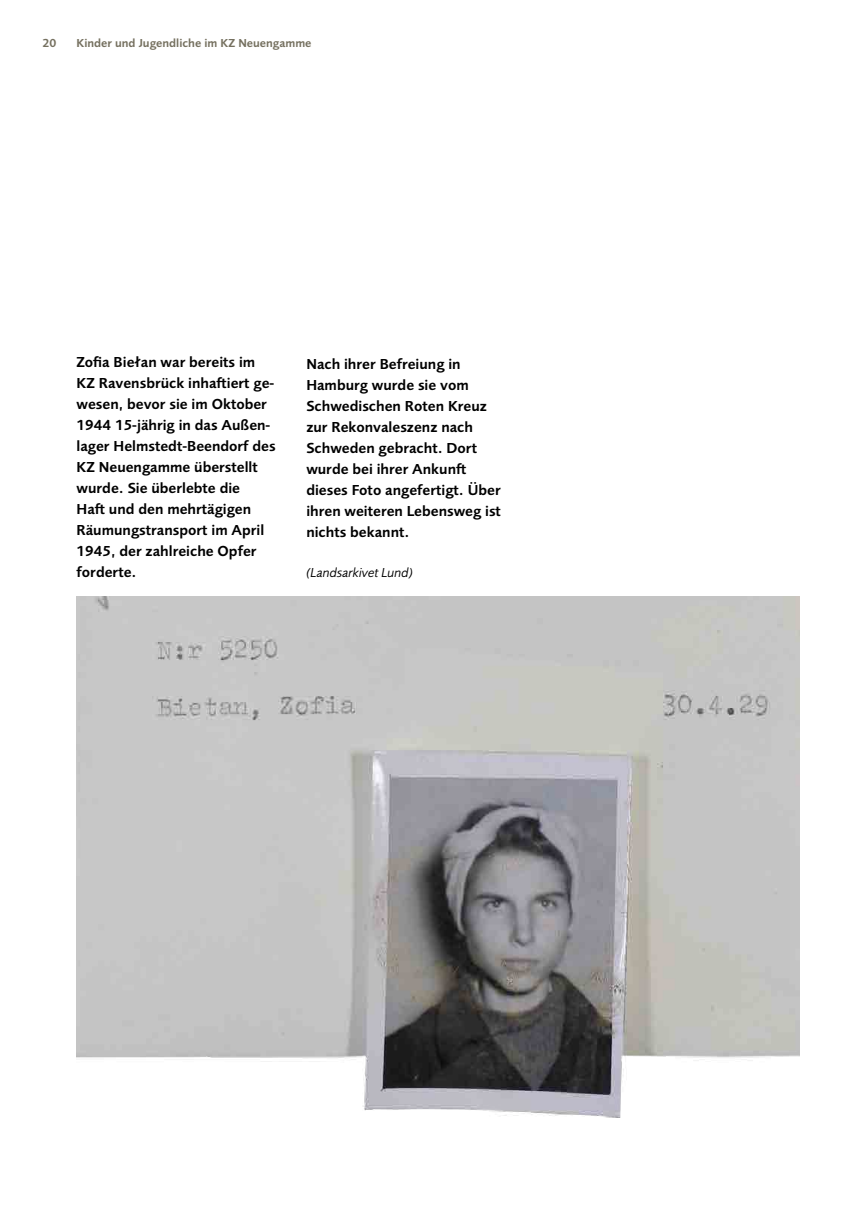
<style>
.page{position:relative;width:851px;height:1212px;background:#fff}
.page>*{position:absolute;margin:0;border:0;box-sizing:border-box;transform-origin:0 0}
.t1{font:600 15px/21px "Foundry Sans";color:#000}
.t2{font:italic 13.5px "Foundry Sans";color:#000}
.t3{font:600 12px "Foundry Sans";color:#75705f}
</style>
<div class="page">
<img style="left:77px;top:596px;width:722px;height:521px">
<p class="t3" style="left:43px;top:34px;width:15px">20</p>
<p class="t3" style="left:77px;top:34px;width:236px">Kinder und Jugendliche im KZ Neuengamme</p>
<p class="t1" style="left:77px;top:350px;width:200px">Zofia Biełan war bereits im<br>KZ Ravensbrück inhaftiert ge&shy;wesen, bevor sie im Oktober<br>1944 15-jährig in das Außen&shy;lager Helmstedt-Beendorf des<br>KZ Neuengamme überstellt wurde. Sie überlebte die<br>Haft und den mehrtägigen<br>Räumungstransport im April<br>1945, der zahlreiche Opfer forderte.</p>
<p class="t1" style="left:306px;top:352px;width:196px">Nach ihrer Befreiung in<br>Hamburg wurde sie vom<br>Schwedischen Roten Kreuz zur Rekonvaleszenz nach<br>Schweden gebracht. Dort wurde bei ihrer Ankunft dieses Foto angefertigt. Über ihren weiteren Lebensweg ist nichts bekannt.</p>
<p class="t2" style="left:306px;top:563px;width:108px">(Landsarkivet Lund)</p>
</div>
